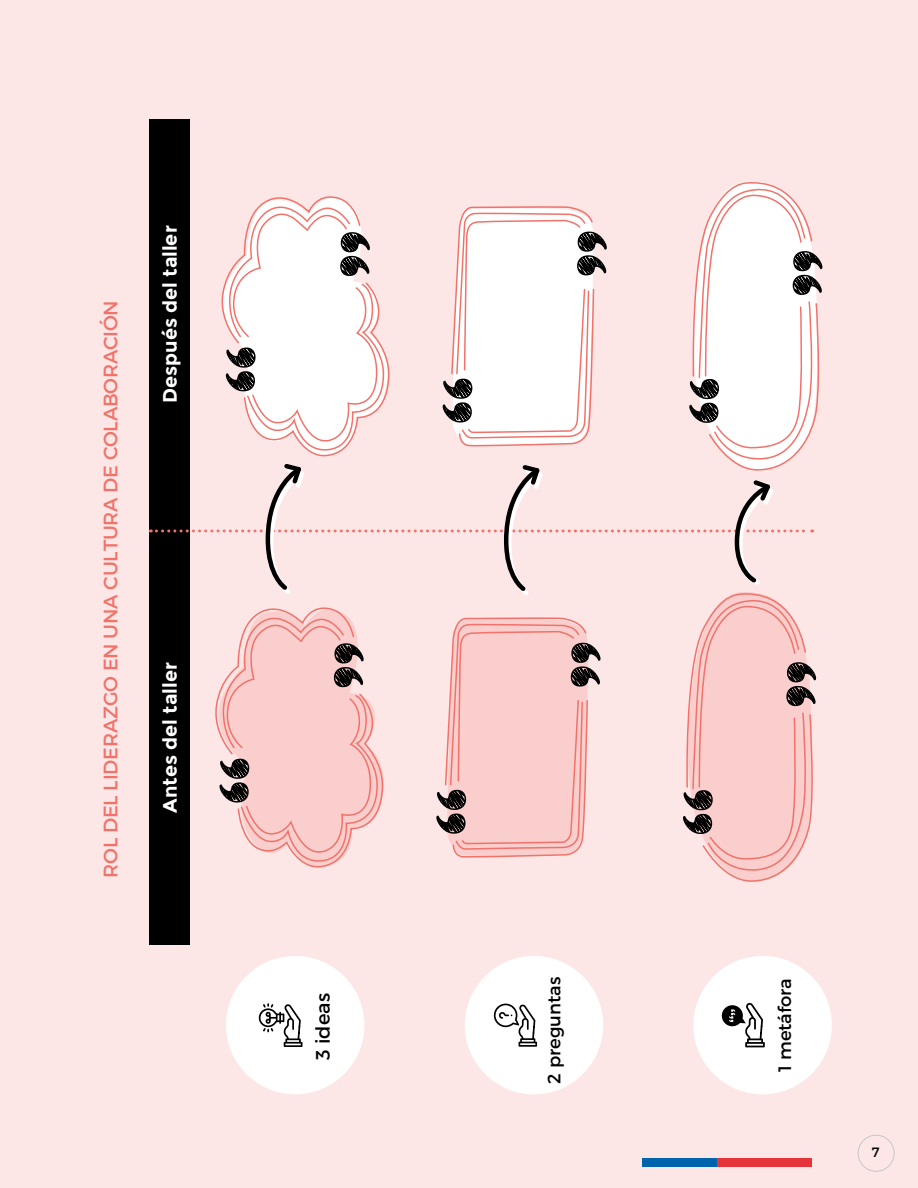
<style>
.page{position:relative;width:918px;height:1188px;background:#fce7e6}
.page>*{position:absolute;margin:0;border:0;box-sizing:border-box;transform-origin:0 0}
.t1{font:19.5px "Montserrat";letter-spacing:-.01em;color:#f2726a}
.t2{font:700 19.5px "Montserrat";color:#fff}
.t3{font:19.5px "Montserrat";color:#000}
.t4{font:18px "Montserrat";color:#000}
.t5{font:13.5px "Montserrat";color:#000}
</style>
<div class="page">
<div style="left:226px;top:956px;width:138px;height:138px;background:#fff;border-radius:50%"></div>
<div style="left:465px;top:956px;width:138px;height:138px;background:#fff;border-radius:50%"></div>
<div style="left:693px;top:956px;width:139px;height:138px;background:#fff;border-radius:50%"></div>
<svg style="left:258px;top:1003px;width:45px;height:44px"></svg>
<svg style="left:494px;top:1004px;width:43px;height:43px"></svg>
<svg style="left:722px;top:1002px;width:43px;height:45px"></svg>
<div style="left:149px;top:530px;width:41px;height:415px;background:#000"></div>
<div style="left:149px;top:119px;width:41px;height:415px;background:#000"></div>
<svg style="left:150px;top:181px;width:673px;height:701px"></svg>
<div style="left:858px;top:1135px;width:37px;height:37px;border:1px solid #c6c7c8;border-radius:50%"></div>
<div style="left:642px;top:1158px;width:75px;height:9px;background:#0064ad"></div>
<div style="left:717px;top:1158px;width:95px;height:9px;background:#e5343a"></div>
<p class="t1" style="left:99px;top:878px;width:579px;rotate:-90deg">ROL DEL LIDERAZGO EN UNA CULTURA DE COLABORACIÓN</p>
<p class="t2" style="left:158px;top:403px;width:179px;rotate:-90deg">Después del taller</p>
<p class="t2" style="left:158px;top:813px;width:152px;rotate:-90deg">Antes del taller</p>
<p class="t3" style="left:311px;top:1060px;width:68px;rotate:-90deg">3 ideas</p>
<p class="t4" style="left:543px;top:1084px;width:108px;rotate:-90deg">2 preguntas</p>
<p class="t4" style="left:774px;top:1072px;width:95px;rotate:-90deg">1 metáfora</p>
<p class="t5" style="left:872px;top:1144px;width:9px">7</p>
</div>
